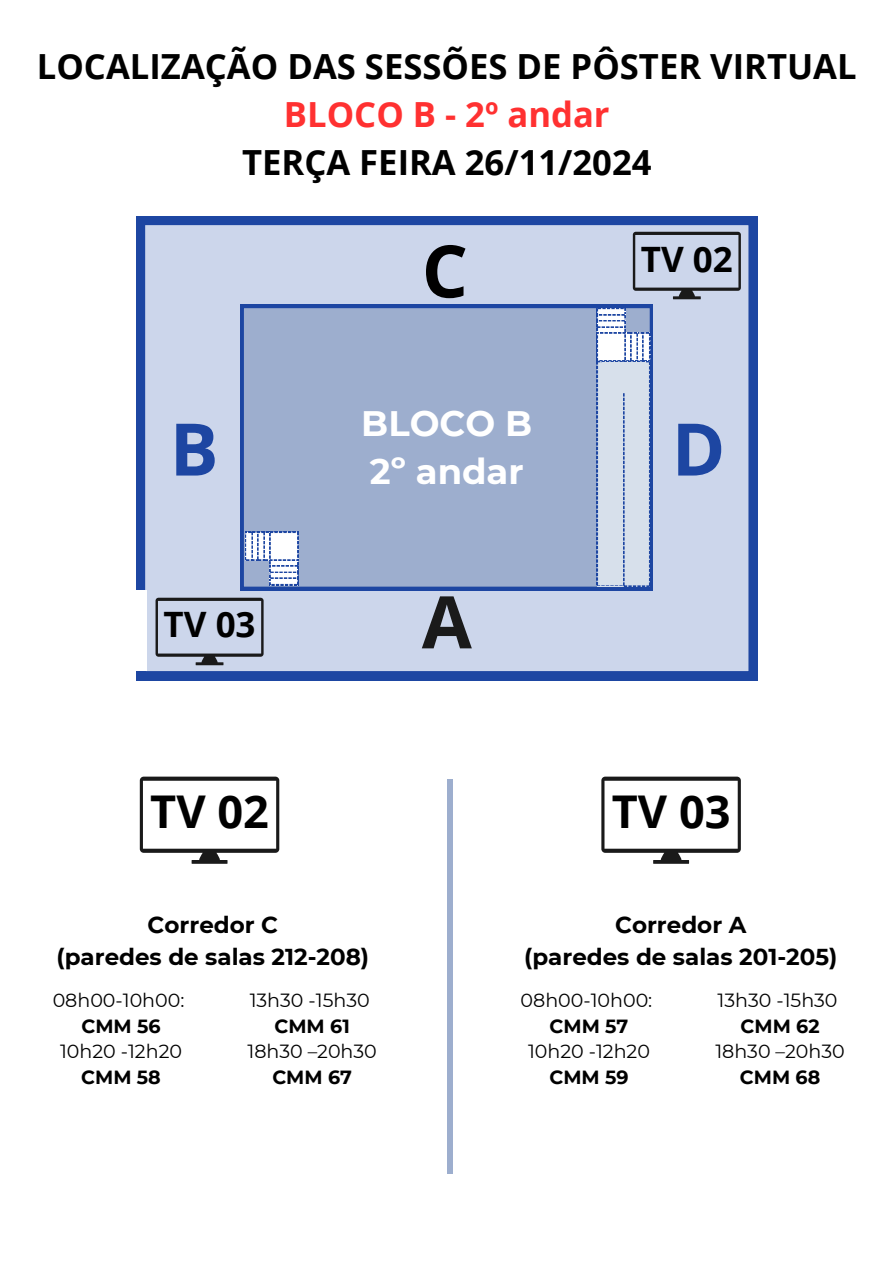
<style>
.page{position:relative;width:894px;height:1264px;background:#fff}
.page>*{position:absolute;margin:0;border:0;box-sizing:border-box;transform-origin:0 0}
.t1{font:700 72.45px "Open Sans";color:#1d46a2}
.t2{font:700 72.45px "Open Sans";color:#1a1a1a}
.t3{font:700 72.45px "Open Sans";color:#000}
.t4{font:700 45.15px "Open Sans";color:#000}
.t5{font:700 35.4px/48.4px "Montserrat";color:#fff}
.t6{font:700 34.95px "Open Sans";color:#000}
.t7{font:700 34.65px/48.3px "Open Sans";color:#000;text-align:center}
.t8{font:700 22.95px/31.5px "Montserrat";color:#000;text-align:center}
.t9{font:19.05px "Montserrat";color:#000}
.t10{font:700 19.05px "Montserrat";color:#000}
.s1{color:#ff3131}
</style>
<div class="page">
<svg style="left:136px;top:216px;width:620px;height:464px"></svg>
<div style="left:240px;top:305px;width:412px;height:285px;background:#9daece"></div>
<svg style="left:245px;top:532px;width:53px;height:53px"></svg>
<svg style="left:596px;top:308px;width:54px;height:278px"></svg>
<div style="left:602px;top:363px;width:42px;height:30px;background:#d7e0eb"></div>
<div style="left:136px;top:590px;width:10px;height:80px;background:#fff"></div>
<div style="left:446px;top:779px;width:6px;height:395px;background:#9daece"></div>
<svg style="left:632px;top:232px;width:108px;height:67px"></svg>
<svg style="left:155px;top:597px;width:108px;height:68px"></svg>
<svg style="left:140px;top:776px;width:139px;height:87px"></svg>
<svg style="left:601px;top:776px;width:139px;height:87px"></svg>
<p class="t7" style="left:37px;top:41px;width:821px">LOCALIZAÇÃO DAS SESSÕES DE PÔSTER VIRTUAL<br><span class="s1">BLOCO B - 2º andar<br></span>TERÇA FEIRA 26/11/2024</p>
<p class="t1" style="left:170px;top:398px;width:50px">B</p>
<p class="t6" style="left:163px;top:600px;width:93px">TV 03</p>
<p class="t3" style="left:421px;top:220px;width:48px">C</p>
<h3 class="t5" style="left:361px;top:399px;width:172px">BLOCO B<br>2º andar</h3>
<h2 class="t2" style="left:421px;top:571px;width:51px">A</h2>
<p class="t6" style="left:640px;top:234px;width:93px">TV 02</p>
<p class="t1" style="left:671px;top:398px;width:55px">D</p>
<p class="t4" style="left:150px;top:779px;width:120px">TV 02</p>
<p class="t4" style="left:611px;top:779px;width:120px">TV 03</p>
<h3 class="t8" style="left:56px;top:909px;width:314px">Corredor C<br>(paredes de salas 212-208)</h3>
<p class="t9" style="left:53px;top:988px;width:133px">08h00-10h00:</p>
<p class="t10" style="left:81px;top:1014px;width:81px">CMM 56</p>
<p class="t9" style="left:60px;top:1039px;width:123px">10h20 -12h20</p>
<p class="t10" style="left:81px;top:1065px;width:81px">CMM 58</p>
<p class="t9" style="left:249px;top:988px;width:121px">13h30 -15h30</p>
<p class="t10" style="left:274px;top:1014px;width:77px">CMM 61</p>
<p class="t9" style="left:247px;top:1039px;width:131px">18h30 –20h30</p>
<p class="t10" style="left:272px;top:1065px;width:81px">CMM 67</p>
<p class="t8" style="left:524px;top:909px;width:314px">Corredor A<br>(paredes de salas 201-205)</p>
<h1 class="t9" style="left:520px;top:988px;width:133px">08h00-10h00:</h1>
<h2 class="t10" style="left:549px;top:1014px;width:80px">CMM 57</h2>
<p class="t9" style="left:528px;top:1039px;width:123px">10h20 -12h20</p>
<h1 class="t10" style="left:549px;top:1065px;width:81px">CMM 59</h1>
<p class="t9" style="left:717px;top:988px;width:121px">13h30 -15h30</p>
<h1 class="t10" style="left:740px;top:1014px;width:80px">CMM 62</h1>
<p class="t9" style="left:715px;top:1039px;width:131px">18h30 –20h30</p>
<h1 class="t10" style="left:739px;top:1065px;width:82px">CMM 68</h1>
</div>
